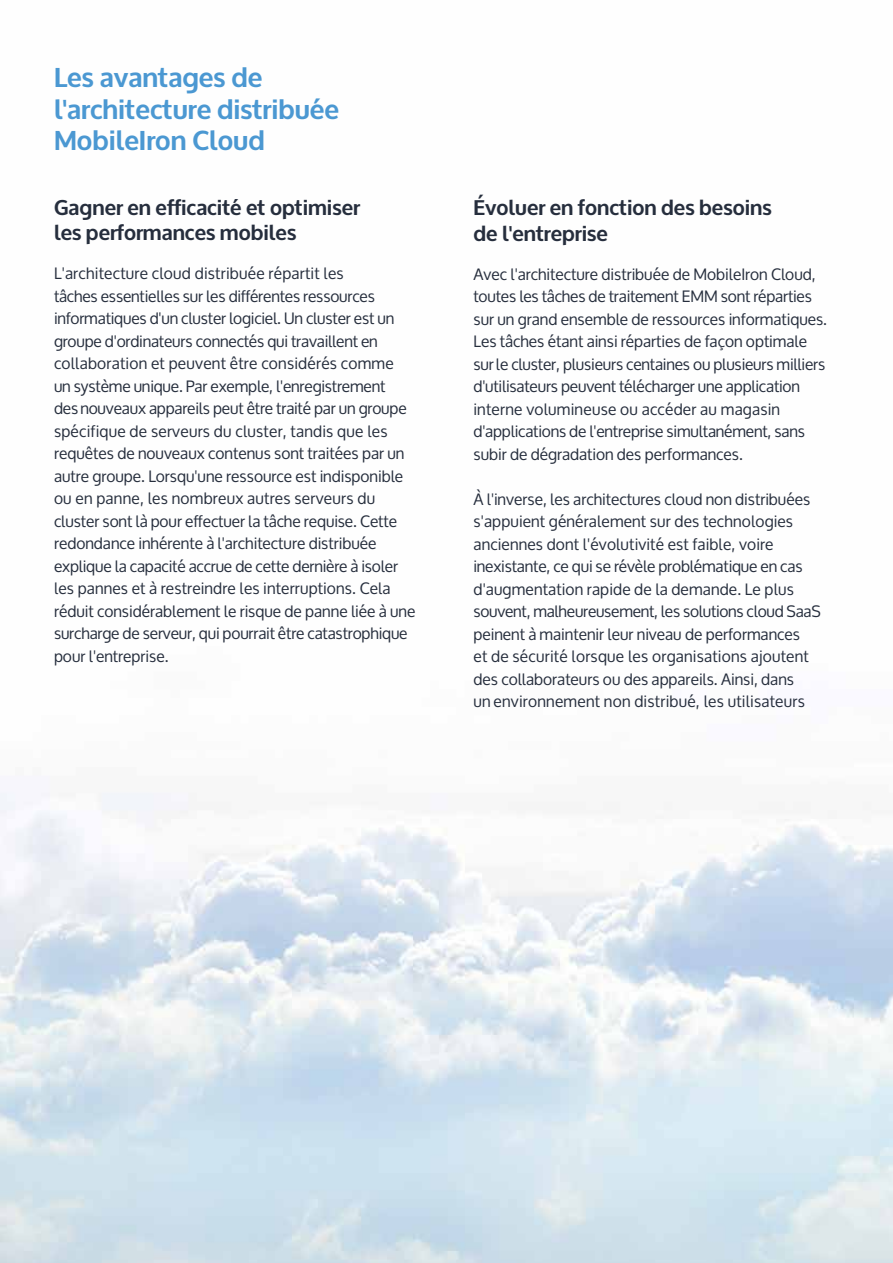
<style>
.page{position:relative;width:893px;height:1263px;background:#fff}
.page>*{position:absolute;margin:0;border:0;box-sizing:border-box;transform-origin:0 0}
.t1{font:700 27px/31.5px "Oxygen";color:#4b98d2}
.t2{font:700 21px/25.5px "Oxygen";color:#262e3d}
.t3{font:15.75px/22.5px "Oxygen";color:#262e3d}
</style>
<div class="page">
<h1 class="t1" style="left:54px;top:63px;width:287px">Les avantages de l'architecture distribuée<br>MobileIron Cloud</h1>
<h2 class="t2" style="left:54px;top:195px;width:307px">Gagner en efficacité et optimiser les performances mobiles</h2>
<p class="t3" style="left:54px;top:262px;width:363px">L'architecture cloud distribuée répartit les<br>tâches essentielles sur les différentes ressources informatiques d'un cluster logiciel. Un cluster est un groupe d'ordinateurs connectés qui travaillent en collaboration et peuvent être considérés comme<br>un système unique. Par exemple, l'enregistrement<br>des nouveaux appareils peut être traité par un groupe spécifique de serveurs du cluster, tandis que les requêtes de nouveaux contenus sont traitées par un autre groupe. Lorsqu'une ressource est indisponible ou en panne, les nombreux autres serveurs du cluster sont là pour effectuer la tâche requise. Cette redondance inhérente à l'architecture distribuée explique la capacité accrue de cette dernière à isoler les pannes et à restreindre les interruptions. Cela réduit considérablement le risque de panne liée à une surcharge de serveur, qui pourrait être catastrophique pour l'entreprise.</p>
<h2 class="t2" style="left:473px;top:196px;width:300px">Évoluer en fonction des besoins de l'entreprise</h2>
<p class="t3" style="left:473px;top:263px;width:355px">Avec l'architecture distribuée de MobileIron Cloud, toutes les tâches de traitement EMM sont réparties sur un grand ensemble de ressources informatiques.<br>Les tâches étant ainsi réparties de façon optimale sur le cluster, plusieurs centaines ou plusieurs milliers d'utilisateurs peuvent télécharger une application interne volumineuse ou accéder au magasin d'applications de l'entreprise simultanément, sans subir de dégradation des performances.</p>
<p class="t3" style="left:473px;top:488px;width:349px">À l'inverse, les architectures cloud non distribuées s'appuient généralement sur des technologies anciennes dont l'évolutivité est faible, voire inexistante, ce qui se révèle problématique en cas d'augmentation rapide de la demande. Le plus souvent, malheureusement, les solutions cloud SaaS peinent à maintenir leur niveau de performances<br>et de sécurité lorsque les organisations ajoutent des collaborateurs ou des appareils. Ainsi, dans<br>un environnement non distribué, les utilisateurs</p>
</div>
